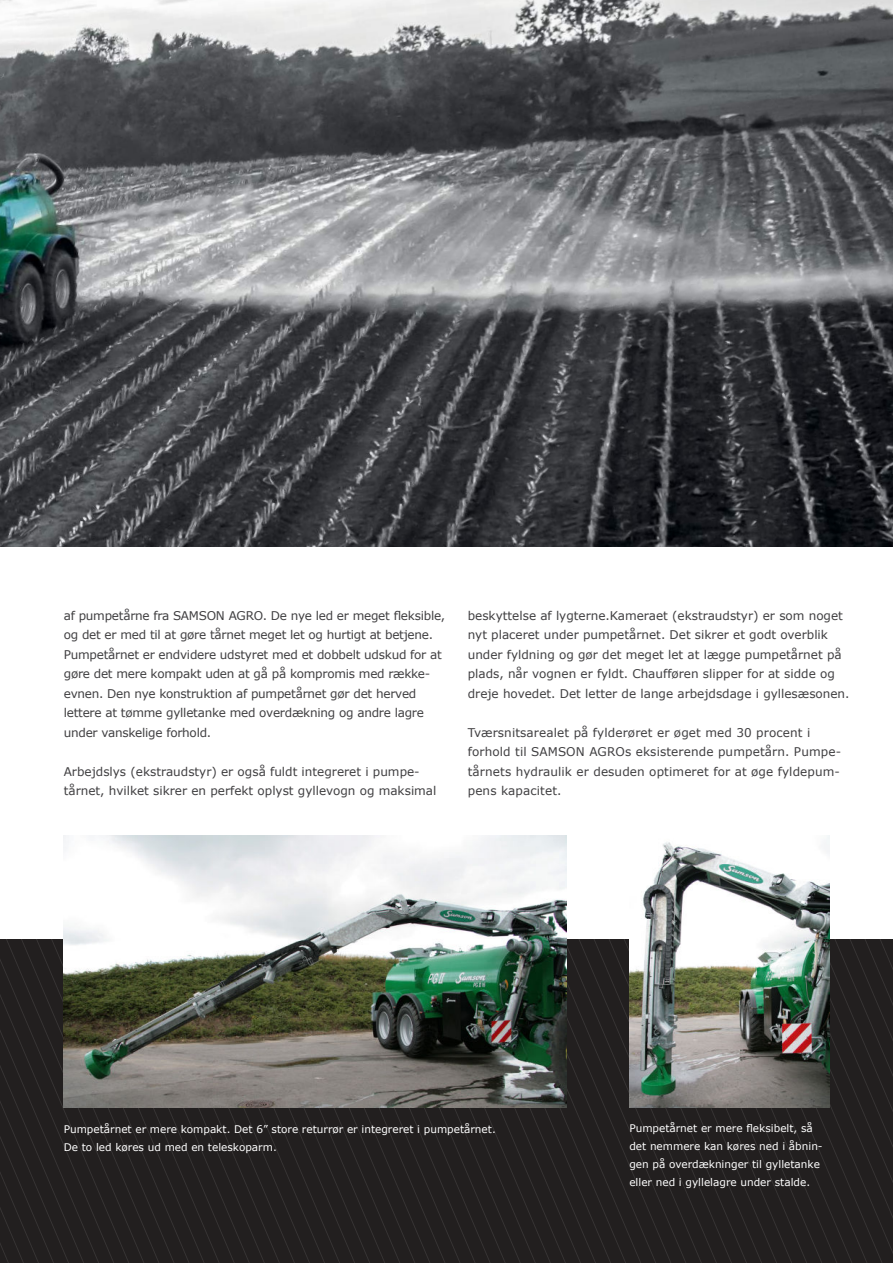
<style>
.page{position:relative;width:893px;height:1263px;background:#fff}
.page>*{position:absolute;margin:0;border:0;box-sizing:border-box;transform-origin:0 0}
.t1{font:12px/19.5px "Verdana";color:#403f41}
.t2{font:12px/19.5px "Verdana";letter-spacing:-.02em;color:#403f41}
.t3{font:10.5px/18px "Verdana";color:#fff}
</style>
<div class="page">
<img style="left:0;top:0;width:893px;height:546px">
<svg style="left:0;top:940px;width:177px;height:323px;background:#242120"></svg>
<svg style="left:177px;top:940px;width:716px;height:323px;background:#232020"></svg>
<img style="left:629px;top:835px;width:200px;height:272px">
<img style="left:64px;top:835px;width:503px;height:272px">
<p class="t2" style="left:64px;top:605px;width:383px">af pumpetårne fra SAMSON AGRO. De nye led er meget 昀氀eksible, og det er med til at gøre tårnet meget let og hurtigt at betjene.<br>Pumpetårnet er endvidere udstyret med et dobbelt udskud for at gøre det mere kompakt uden at gå på kompromis med række&shy;evnen. Den nye konstruktion af pumpetårnet gør det herved lettere at tømme gylletanke med overdækning og andre lagre under vanskelige forhold.</p>
<p class="t1" style="left:64px;top:761px;width:374px">Arbejdslys (ekstraudstyr) er også fuldt integreret i pumpe&shy;tårnet, hvilket sikrer en perfekt oplyst gyllevogn og maksimal</p>
<p class="t1" style="left:468px;top:605px;width:383px">beskyttelse af lygterne.Kameraet (ekstraudstyr) er som noget nyt placeret under pumpetårnet. Det sikrer et godt overblik under fyldning og gør det meget let at lægge pumpetårnet på plads, når vognen er fyldt. Chaufføren slipper for at sidde og dreje hovedet. Det letter de lange arbejdsdage i gyllesæsonen.</p>
<p class="t1" style="left:468px;top:722px;width:375px">Tværsnitsarealet på fylderøret er øget med 30 procent i forhold til SAMSON AGROs eksisterende pumpetårn. Pumpe&shy;tårnets hydraulik er desuden optimeret for at øge fyldepum&shy;pens kapacitet.</p>
<p class="t3" style="left:64px;top:1119px;width:434px">Pumpetårnet er mere kompakt. Det 6” store returrør er integreret i pumpetårnet.<br>De to led køres ud med en teleskoparm.</p>
<p class="t3" style="left:629px;top:1119px;width:195px">Pumpetårnet er mere 昀氀eksibelt, så det nemmere kan køres ned i åbnin&shy;gen på overdækninger til gylletanke eller ned i gyllelagre under stalde.</p>
</div>
